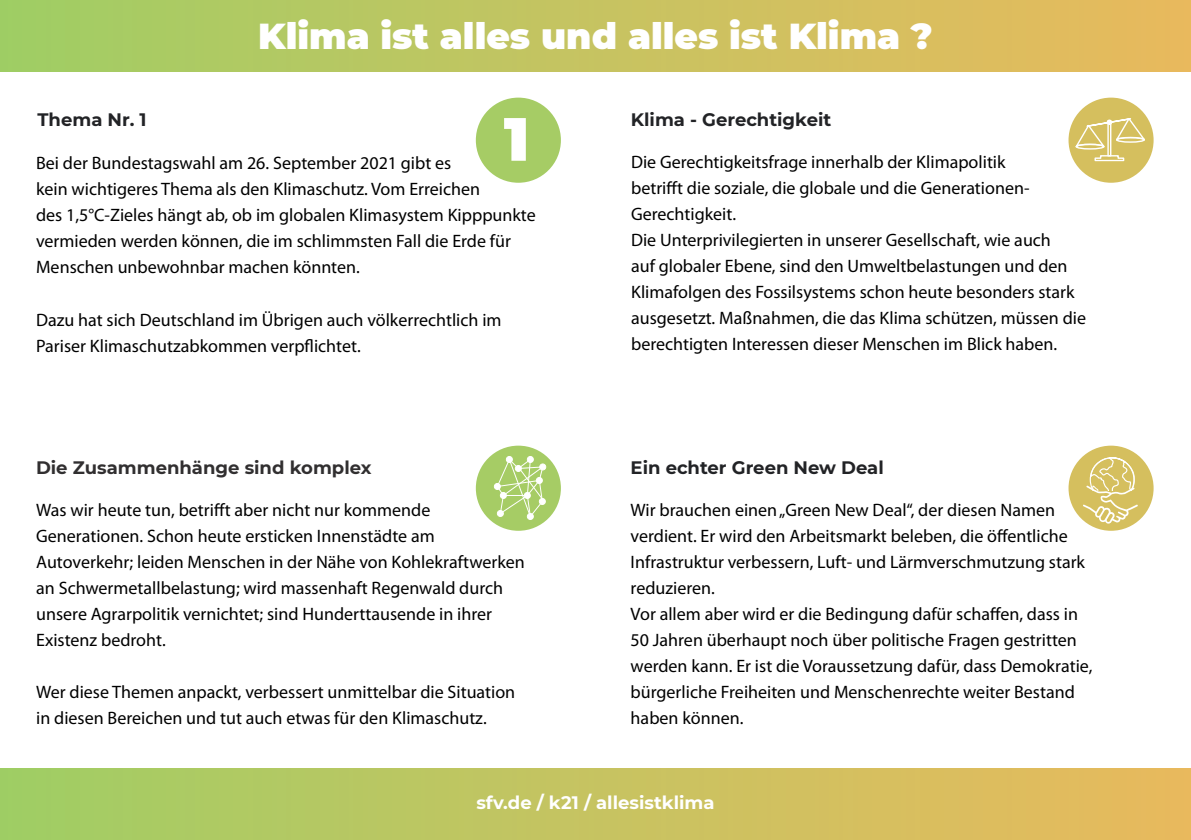
<style>
.page{position:relative;width:1191px;height:840px;background:#fff}
.page>*{position:absolute;margin:0;border:0;box-sizing:border-box;transform-origin:0 0}
.t1{font:900 61px "Montserrat";color:#fff}
.t2{font:900 36px "Montserrat";color:#fff}
.t3{font:18px/26px "Myriad Pro";color:#000}
.t4{font:700 18px "Montserrat";color:#222326}
.t5{font:700 18px "Montserrat";color:#312f30}
.t6{font:700 18px "Montserrat";color:#fff}
</style>
<div class="page">
<div style="left:0;top:0;width:1191px;height:839px;background:linear-gradient(to right,#a1ce65,#eab95d)"></div>
<div style="left:0;top:72px;width:1191px;height:695px;background:#fff"></div>
<div style="left:476px;top:98px;width:85px;height:85px;background:#a6cc65;border-radius:50%"></div>
<div style="left:1068px;top:98px;width:85px;height:85px;background:#d5bf5e;border-radius:50%"></div>
<svg style="left:1075px;top:117px;width:70px;height:45px"></svg>
<div style="left:1075px;top:143px;width:29px;height:6px;border:1px solid #fff;border-radius:50%"></div>
<div style="left:476px;top:445px;width:85px;height:85px;background:#a6cc65;border-radius:50%"></div>
<svg style="left:494px;top:456px;width:52px;height:63px"></svg>
<div style="left:1068px;top:445px;width:85px;height:85px;background:#d5bf5e;border-radius:50%"></div>
<svg style="left:1082px;top:457px;width:56px;height:66px"></svg>
<p class="t2" style="left:258px;top:9px;width:676px">Klima ist alles und alles ist Klima ?</p>
<p class="t4" style="left:37px;top:107px;width:111px">Thema Nr. 1</p>
<p class="t4" style="left:631px;top:107px;width:202px">Klima - Gerechtigkeit</p>
<p class="t1" style="left:504px;top:93px;width:27px">1</p>
<p class="t3" style="left:631px;top:149px;width:376px">Die Gerechtigkeitsfrage innerhalb der Klimapolitik</p>
<p class="t3" style="left:631px;top:175px;width:400px">betrifft die soziale, die globale und die Generationen-<br>Gerechtigkeit.</p>
<p class="t3" style="left:631px;top:227px;width:456px">Die Unterprivilegierten in unserer Gesellschaft, wie auch<br>auf globaler Ebene, sind den Umweltbelastungen und den Klimafolgen des Fossilsystems schon heute besonders stark ausgesetzt. Maßnahmen, die das Klima schützen, müssen die berechtigten Interessen dieser Menschen im Blick haben.</p>
<p class="t3" style="left:36px;top:150px;width:417px">Bei der Bundestagswahl am 26. September 2021 gibt es</p>
<p class="t3" style="left:36px;top:176px;width:445px">kein wichtigeres Thema als den Klimaschutz. Vom Erreichen</p>
<p class="t3" style="left:36px;top:202px;width:501px">des 1,5°C-Zieles hängt ab, ob im globalen Klimasystem Kipppunkte vermieden werden können, die im schlimmsten Fall die Erde für<br>Menschen unbewohnbar machen könnten.</p>
<p class="t3" style="left:36px;top:306px;width:467px">Dazu hat sich Deutschland im Übrigen auch völkerrechtlich im</p>
<p class="t3" style="left:36px;top:332px;width:326px">Pariser Klimaschutzabkommen verpflichtet.</p>
<p class="t5" style="left:36px;top:454px;width:337px">Die Zusammenhänge sind komplex</p>
<p class="t3" style="left:36px;top:496px;width:490px">Was wir heute tun, betrifft aber nicht nur kommende Generationen. Schon heute ersticken Innenstädte am Autoverkehr; leiden Menschen in der Nähe von Kohlekraftwerken an Schwermetallbelastung; wird massenhaft Regenwald durch unsere Agrarpolitik vernichtet; sind Hunderttausende in ihrer Existenz bedroht.</p>
<p class="t3" style="left:36px;top:678px;width:480px">Wer diese Themen anpackt, verbessert unmittelbar die Situation in diesen Bereichen und tut auch etwas für den Klimaschutz.</p>
<p class="t4" style="left:630px;top:454px;width:255px">Ein echter Green New Deal</p>
<p class="t3" style="left:630px;top:496px;width:456px">Wir brauchen einen „Green New Deal“, der diesen Namen verdient. Er wird den Arbeitsmarkt beleben, die öffentliche Infrastruktur verbessern, Luft- und Lärmverschmutzung stark reduzieren.</p>
<p class="t3" style="left:630px;top:600px;width:463px">Vor allem aber wird er die Bedingung dafür schaffen, dass in 50 Jahren überhaupt noch über politische Fragen gestritten werden kann. Er ist die Voraussetzung dafür, dass Demokratie, bürgerliche Freiheiten und Menschenrechte weiter Bestand haben können.</p>
<p class="t6" style="left:476px;top:789px;width:240px">sfv.de / k21 / allesistklima</p>
</div>
